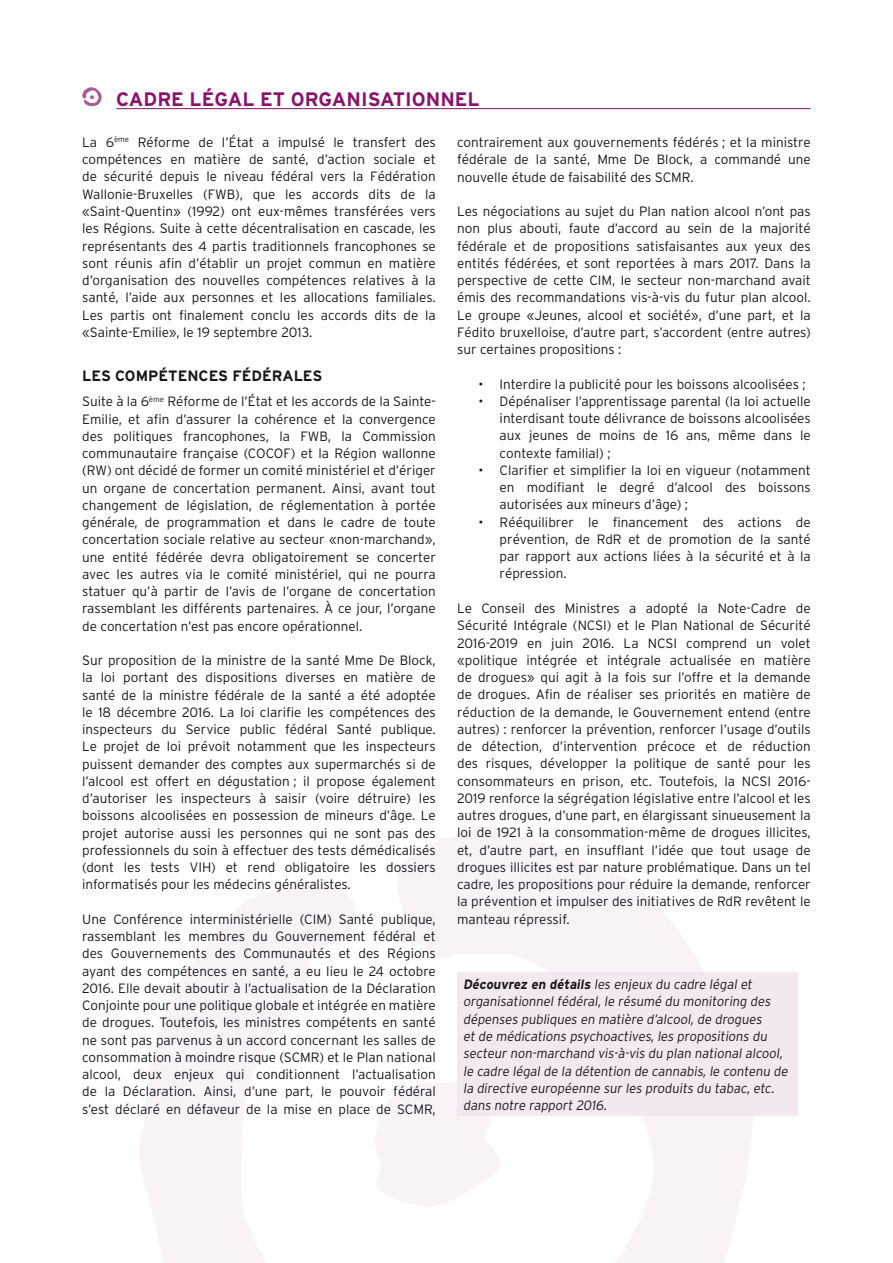
<style>
.page{position:relative;width:893px;height:1263px;background:#fff}
.page>*{position:absolute;margin:0;border:0;box-sizing:border-box;transform-origin:0 0}
.t1{font:700 19.5px "Interstate";color:#89146a}
.t2{font:700 15px "Interstate";color:#1a171c}
.t3{font:300 13.5px/17.2px "Interstate";color:#1a171c;text-align:justify}
.t4{font:300 13.5px/17.2px "Interstate";color:#1a171c;scale:.96 1}
.s1{font-weight:700}
</style>
<div class="page">
<svg style="left:139px;top:827px;width:614px;height:436px"></svg>
<svg style="left:374px;top:1082px;width:128px;height:124px"></svg>
<hr style="left:116px;top:108px;width:695px;height:1px;background:#89146a">
<svg style="left:82px;top:87px;width:20px;height:19px"></svg>
<div style="left:457px;top:972px;width:340px;height:144px;background:#f3e7f0"></div>
<h1 class="t1" style="left:116px;top:88px;width:358px">CADRE LÉGAL ET ORGANISATIONNEL</h1>
<p class="t3" style="left:82px;top:133px;width:355px">La 6<sup>ème</sup> Réforme de l’État a impulsé le transfert des compétences en matière de santé, d’action sociale et de sécurité depuis le niveau fédéral vers la Fédération Wallonie-Bruxelles (FWB), que les accords dits de la «Saint-Quentin» (1992) ont eux-mêmes transférées vers les Régions. Suite à cette décentralisation en cascade, les représentants des 4 partis traditionnels francophones se sont réunis afin d’établir un projet commun en matière d’organisation des nouvelles compétences relatives à la santé, l’aide aux personnes et les allocations familiales.<br>Les partis ont finalement conclu les accords dits de la «Sainte-Emilie», le 19 septembre 2013.</p>
<p class="t2" style="left:82px;top:367px;width:242px">LES COMPÉTENCES FÉDÉRALES</p>
<p class="t3" style="left:82px;top:393px;width:355px">Suite à la 6<sup>ème</sup> Réforme de l’État et les accords de la Sainte-Emilie, et afin d’assurer la cohérence et la convergence des politiques francophones, la FWB, la Commission communautaire française (COCOF) et la Région wallonne (RW) ont décidé de former un comité ministériel et d’ériger un organe de concertation permanent. Ainsi, avant tout changement de législation, de réglementation à portée générale, de programmation et dans le cadre de toute concertation sociale relative au secteur «non-marchand», une entité fédérée devra obligatoirement se concerter avec les autres via le comité ministériel, qui ne pourra statuer qu’à partir de l’avis de l’organe de concertation rassemblant les différents partenaires. À ce jour, l’organe de concertation n’est pas encore opérationnel.</p>
<p class="t3" style="left:82px;top:652px;width:355px">Sur proposition de la ministre de la santé Mme De Block, la loi portant des dispositions diverses en matière de santé de la ministre fédérale de la santé a été adoptée le 18 décembre 2016. La loi clarifie les compétences des inspecteurs du Service public fédéral Santé publique.<br>Le projet de loi prévoit notamment que les inspecteurs puissent demander des comptes aux supermarchés si de l’alcool est offert en dégustation ; il propose également d’autoriser les inspecteurs à saisir (voire détruire) les boissons alcoolisées en possession de mineurs d’âge. Le projet autorise aussi les personnes qui ne sont pas des professionnels du soin à effectuer des tests démédicalisés (dont les tests VIH) et rend obligatoire les dossiers informatisés pour les médecins généralistes.</p>
<p class="t3" style="left:82px;top:910px;width:355px">Une Conférence interministérielle (CIM) Santé publique, rassemblant les membres du Gouvernement fédéral et des Gouvernements des Communautés et des Régions ayant des compétences en santé, a eu lieu le 24 octobre 2016. Elle devait aboutir à l’actualisation de la Déclaration Conjointe pour une politique globale et intégrée en matière de drogues. Toutefois, les ministres compétents en santé ne sont pas parvenus à un accord concernant les salles de consommation à moindre risque (SCMR) et le Plan national alcool, deux enjeux qui conditionnent l’actualisation de la Déclaration. Ainsi, d’une part, le pouvoir fédéral s’est déclaré en défaveur de la mise en place de SCMR,</p>
<p class="t3" style="left:457px;top:134px;width:355px">contrairement aux gouvernements fédérés ; et la ministre fédérale de la santé, Mme De Block, a commandé une nouvelle étude de faisabilité des SCMR.</p>
<p class="t3" style="left:457px;top:203px;width:355px">Les négociations au sujet du Plan nation alcool n’ont pas non plus abouti, faute d’accord au sein de la majorité fédérale et de propositions satisfaisantes aux yeux des entités fédérées, et sont reportées à mars 2017. Dans la perspective de cette CIM, le secteur non-marchand avait émis des recommandations vis-à-vis du futur plan alcool.<br>Le groupe «Jeunes, alcool et société», d’une part, et la Fédito bruxelloise, d’autre part, s’accordent (entre autres) sur certaines propositions :</p>
<p class="t3" style="left:478px;top:375px;width:329px">• Interdire la publicité pour les boissons alcoolisées ;</p>
<p class="t3" style="left:500px;top:392px;width:313px;text-indent:-21px">• Dépénaliser l’apprentissage parental (la loi actuelle interdisant toute délivrance de boissons alcoolisées aux jeunes de moins de 16 ans, même dans le contexte familial) ;</p>
<p class="t3" style="left:500px;top:461px;width:313px;text-indent:-21px">• Clarifier et simplifier la loi en vigueur (notamment en modifiant le degré d’alcool des boissons autorisées aux mineurs d’âge) ;</p>
<p class="t3" style="left:500px;top:513px;width:313px;text-indent:-21px">• Rééquilibrer le financement des actions de prévention, de RdR et de promotion de la santé par rapport aux actions liées à la sécurité et à la répression.</p>
<p class="t3" style="left:457px;top:599px;width:355px">Le Conseil des Ministres a adopté la Note-Cadre de Sécurité Intégrale (NCSI) et le Plan National de Sécurité 2016-2019 en juin 2016. La NCSI comprend un volet «politique intégrée et intégrale actualisée en matière de drogues» qui agit à la fois sur l’offre et la demande de drogues. Afin de réaliser ses priorités en matière de réduction de la demande, le Gouvernement entend (entre autres) : renforcer la prévention, renforcer l’usage d’outils de détection, d’intervention précoce et de réduction des risques, développer la politique de santé pour les consommateurs en prison, etc. Toutefois, la NCSI 2016- 2019 renforce la ségrégation législative entre l’alcool et les autres drogues, d’une part, en élargissant sinueusement la loi de 1921 à la consommation-même de drogues illicites, et, d’autre part, en insufflant l’idée que tout usage de drogues illicites est par nature problématique. Dans un tel cadre, les propositions pour réduire la demande, renforcer la prévention et impulser des initiatives de RdR revêtent le manteau répressif.</p>
<p class="t4" style="left:463px;top:976px;width:342px"><span class="s1">DÉCOUVREZ EN DÉTAILS</span> les enjeux du cadre légal et organisationnel fédéral, le résumé du monitoring des dépenses publiques en matière d’alcool, de drogues<br>et de médications psychoactives, les propositions du secteur non-marchand vis-à-vis du plan national alcool, le cadre légal de la détention de cannabis, le contenu de la directive européenne sur les produits du tabac, etc. dans notre rapport 2016.</p>
</div>
